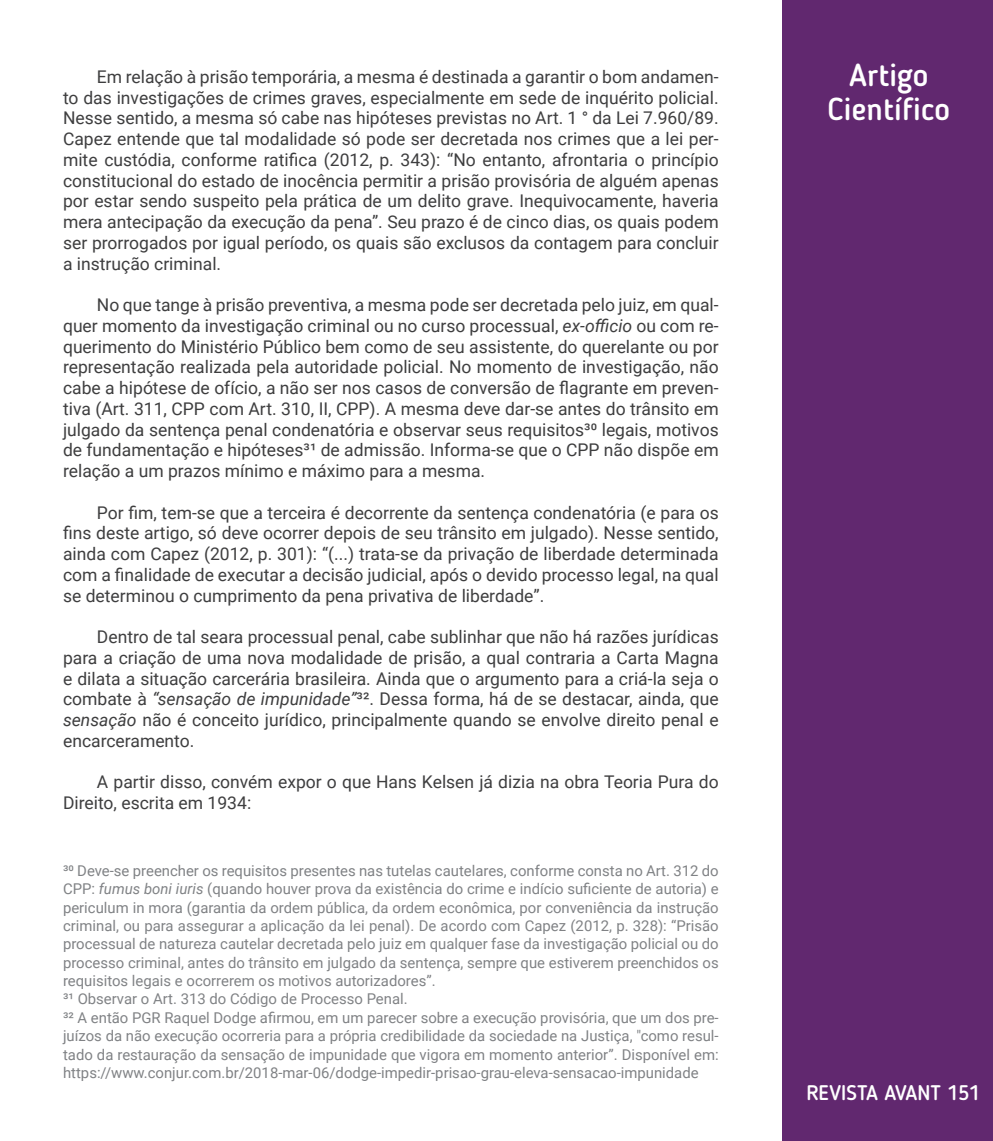
<style>
.page{position:relative;width:993px;height:1141px;background:#fff}
.page>*{position:absolute;margin:0;border:0;box-sizing:border-box;transform-origin:0 0}
.modalidade{font:500 31.5px "Blogger Sans";color:#fff}
.t1{font:500 21px "Blogger Sans";color:#fff}
.texto{font:17.5px/20.8px "Roboto";color:#3e3e3f;text-align:justify}
.Nota_de_rodapé{font:14.88px/18.4px "Roboto";color:#808285;text-align:justify}
.s1{font-style:italic}
</style>
<div class="page">
<div style="left:782px;top:0;width:210px;height:1141px;background:#61286f"></div>
<p class="texto" style="left:63px;top:66px;width:657px;text-indent:34px">Em relação à prisão temporária, a mesma é destinada a garantir o bom andamen&shy;to das investigações de crimes graves, especialmente em sede de inquérito policial.<br>Nesse sentido, a mesma só cabe nas hipóteses previstas no Art. 1 ° da Lei 7.960/89.<br>Capez entende que tal modalidade só pode ser decretada nos crimes que a lei per&shy;mite custódia, conforme ratifica (2012, p. 343): “No entanto, afrontaria o princípio constitucional do estado de inocência permitir a prisão provisória de alguém apenas por estar sendo suspeito pela prática de um delito grave. Inequivocamente, haveria mera antecipação da execução da pena”. Seu prazo é de cinco dias, os quais podem ser prorrogados por igual período, os quais são exclusos da contagem para concluir a instrução criminal.</p>
<p class="texto" style="left:63px;top:294px;width:657px;text-indent:34px">No que tange à prisão preventiva, a mesma pode ser decretada pelo juiz, em qual&shy;quer momento da investigação criminal ou no curso processual, <span class="s1">ex-officio</span> ou com re&shy;querimento do Ministério Pú blico bem como de seu assistente, do querelante ou por representação realizada pela autoridade policial. No momento de investigação, não cabe a hipótese de ofício, a não ser nos casos de conversão de flagrante em preven&shy;tiva (Art. 311, CPP com Art. 310, II, CPP). A mesma deve dar-se antes do trânsito em julgado da sentença penal condenatória e observar seus requisitos³0 legais, motivos de fundamentação e hipóteses³¹ de admissão. Informa-se que o CPP não dispõe em relação a um prazos mínimo e máximo para a mesma.</p>
<p class="texto" style="left:63px;top:501px;width:657px;text-indent:34px">Por fim, tem-se que a terceira é decorrente da sentença condenatória (e para os fins deste artigo, só deve ocorrer depois de seu trânsito em julgado). Nesse sentido, ainda com Capez (2012, p. 301): “(...) trata-se da privação de liberdade determinada com a finalidade de executar a decisão judicial, após o devido processo legal, na qual se determinou o cumprimento da pena privativa de liberdade”.</p>
<p class="texto" style="left:63px;top:626px;width:657px;text-indent:34px">Dentro de tal seara processual penal, cabe sublinhar que não há razões jurídicas para a criação de uma nova modalidade de prisão, a qual contraria a Carta Magna e dilata a situação carcerária brasileira. Ainda que o argumento para a criá-la seja o combate à <span class="s1">“sensação de impunidade”</span>³². Dessa forma, há de se destacar, ainda, que <span class="s1">sensação</span> não é conceito jurídico, principalmente quando se envolve direito penal e encarceramento.</p>
<p class="texto" style="left:63px;top:771px;width:657px;text-indent:34px">A partir disso, convém expor o que Hans Kelsen já dizia na obra Teoria Pura do<br>Direito, escrita em 1934:</p>
<p class="Nota_de_rodapé" style="left:63px;top:861px;width:657px">³0 Deve-se preencher os requisitos presentes nas tutelas cautelares, conforme consta no Art. 312 do CPP: <span class="s1">fumus boni iuris</span> (quando houver prova da existência do crime e indício suficiente de autoria) e periculum in mora (garantia da ordem pública, da ordem econômica, por conveniência da instrução criminal, ou para assegurar a aplicação da lei penal). De acordo com Capez (2012, p. 328): “Prisão processual de natureza cautelar decretada pelo juiz em qualquer fase da investigação policial ou do processo criminal, antes do trânsito em julgado da sentença, sempre que estiverem preenchidos os requisitos legais e ocorrerem os motivos autorizadores”.</p>
<p class="Nota_de_rodapé" style="left:63px;top:989px;width:346px">³¹ Observar o Art. 313 do Código de Processo Penal.</p>
<p class="Nota_de_rodapé" style="left:63px;top:1008px;width:657px">³² A então PGR Raquel Dodge afirmou, em um parecer sobre a execução provisória, que um dos pre&shy;juízos da não execução ocorreria para a própria credibilidade da sociedade na Justiça, "como resul&shy;tado da restauração da sensação de impunidade que vigora em momento anterior”. Disponível em: https://www.conjur.com.br/2018-mar-06/dodge-impedir-prisao-grau-eleva-sensacao-impunidade</p>
<p class="modalidade" style="left:848px;top:56px;width:81px">Artigo</p>
<p class="modalidade" style="left:827px;top:90px;width:124px">Científico</p>
<h1 class="modalidade" style="left:813px;top:57px;width:150px">Modal dade</h1>
<p class="t1" style="left:806px;top:1080px;width:175px">REVISTA AVANT 151</p>
</div>
